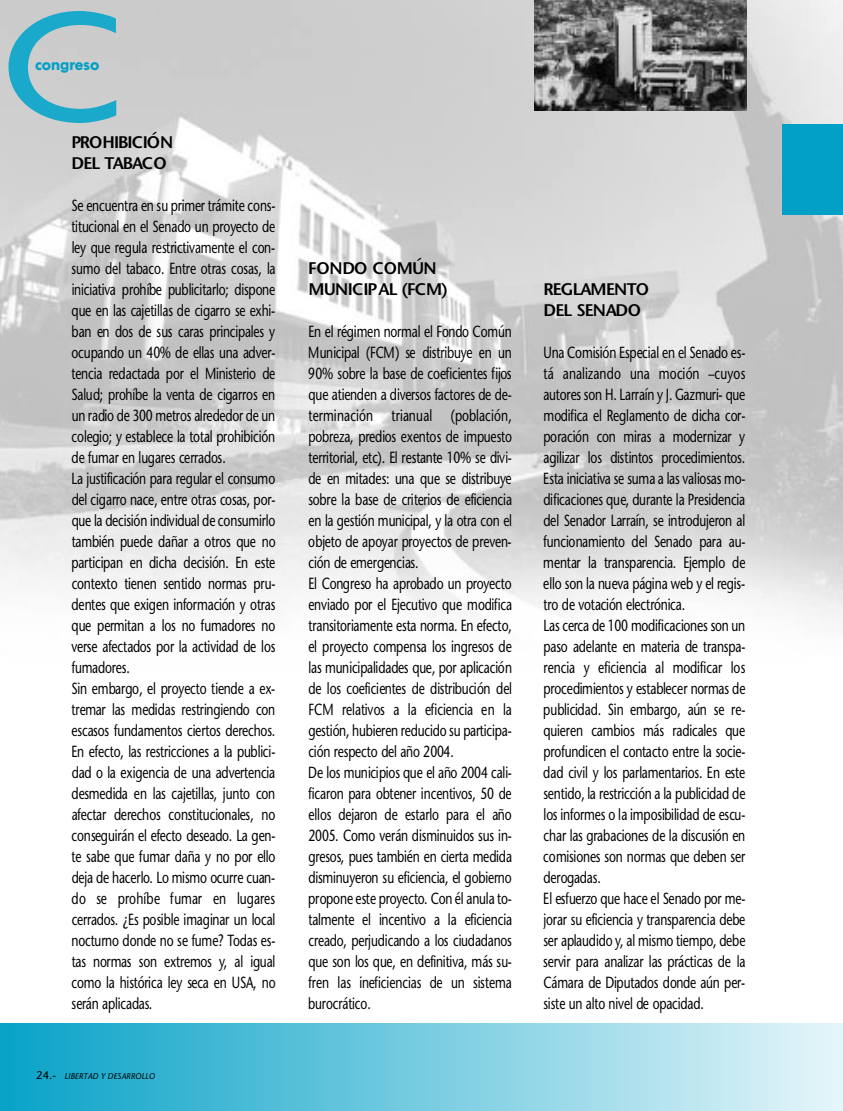
<style>
.page{position:relative;width:843px;height:1111px;background:#fff}
.page>*{position:absolute;margin:0;border:0;box-sizing:border-box;transform-origin:0 0}
.t1{font:140px "Cg Futura Maxi Bk";color:#1ba9cb;scale:1.3 1}
.t2{font:600 16.8px/21px "Stone Sans";letter-spacing:-.02em;color:#000}
.t3{font:16.1px/21px "Stone Sans";letter-spacing:-.01em;color:#000;scale:.75 1}
.t4{font:12.6px "Cg Futura Maxi Bd";color:#02a0c6}
.t5{font:italic 8.4px "Stone Sans";color:#000}
.s1{font-style:normal;font-size:11.2px}
</style>
<div class="page">
<img style="left:0;top:0;width:842px;height:618px">
<img style="left:0;top:1023px;width:842px;height:88px">
<div style="left:782px;top:124px;width:60px;height:91px;background:#02a0c6"></div>
<img style="left:534px;top:0;width:211px;height:110px">
<h1 class="t1" style="left:0;top:8px;width:97px">C</h1>
<p class="t4" style="left:35px;top:60px;width:66px">CONGRESO</p>
<p class="t2" style="left:72px;top:133px;width:103px">PROHIBICIÓN<br>DEL TABACO</p>
<p class="t3" style="left:71px;top:196px;width:274px">Se encuentra en su primer trámite cons&shy;titucional en el Senado un proyecto de ley que regula restrictivamente el con&shy;sumo del tabaco. Entre otras cosas, la iniciativa prohíbe publicitarlo; dispone que en las cajetillas de cigarro se exhi&shy;ban en dos de sus caras principales y ocupando un 40% de ellas una adver&shy;tencia redactada por el Ministerio de Salud; prohíbe la venta de cigarros en un radio de 300 metros alrededor de un colegio; y establece la total pro h i b i c i ó n de fumar en lugares cerrados.<br>La justificación para regular el consumo del cigarro nace, entre otras cosas, por&shy;que la decisión individual de consumirlo también puede dañar a otros que no p a rticipan en dicha decisión. En este contexto tienen sentido normas pru&shy;dentes que exigen información y otras que permitan a los no fumadores no verse afectados por la actividad de los f u m a d o re s .<br>Sin embargo, el proyecto tiende a ex&shy;t remar las medidas restringiendo con escasos fundamentos ciertos dere c h o s .<br>En efecto, las restricciones a la publici&shy;dad o la exigencia de una advert e n c i a desmedida en las cajetillas, junto con afectar derechos constitucionales, no conseguirán el efecto deseado. La gen&shy;te sabe que fumar daña y no por ello deja de hacerlo. Lo mismo ocurre cuan&shy;do se prohíbe fumar en lugare s c e rrados. ¿Es posible imaginar un local n o c t u rno donde no se fume? Todas es&shy;tas normas son extremos y, al igual como la histórica ley seca en USA, no serán aplicadas.</p>
<p class="t5" style="left:36px;top:1073px;width:120px"><span class="s1">24.-</span> LIBERTAD Y DESARROLLO</p>
<p class="t2" style="left:308px;top:259px;width:140px">FONDO COMÚN<br>M U N I C I PAL (FCM)</p>
<p class="t3" style="left:308px;top:323px;width:273px">En el régimen normal el Fondo Común Municipal (FCM) se distribuye en un 90% sobre la base de coeficientes fijos que atienden a diversos factores de de&shy;t e rminación trianual (población, p o b reza, predios exentos de impuesto t e rritorial, etc). El restante 10% se divi&shy;de en mitades: una que se distribuye s o b re la base de criterios de eficiencia en la gestión municipal, y la otra con el objeto de apoyar proyectos de pre v e n&shy;ción de emergencias.<br>El Congreso ha aprobado un pro y e c t o enviado por el Ejecutivo que modifica transitoriamente esta norma. En efecto, el proyecto compensa los ingresos de las municipalidades que, por aplicación de los coeficientes de distribución del FCM relativos a la eficiencia en la gestión, hubieren reducido su part i c i p a&shy;ción respecto del año 2004.<br>De los municipios que el año 2004 cali&shy;f i c a ron para obtener incentivos, 50 de ellos dejaron de estarlo para el año 2005. Como verán disminuidos sus in&shy;g resos, pues también en cierta medida d i s m i n u y e ron su eficiencia, el gobiern o p ropone este proyecto. Con él anula to&shy;talmente el incentivo a la eficiencia c reado, perjudicando a los ciudadanos que son los que, en definitiva, más su&shy;f ren las ineficiencias de un sistema b u rocrático.</p>
<p class="t2" style="left:543px;top:280px;width:107px">REGLAMENTO<br>DEL SENADO</p>
<p class="t3" style="left:543px;top:343px;width:271px">Una Comisión Especial en el Senado es&shy;tá analizando una moción –cuyos a u t o res son H. Larraín y J. Gazmuri- que modifica el Reglamento de dicha cor&shy;poración con miras a modernizar y agilizar los distintos procedimientos.<br>Esta iniciativa se suma a las valiosas mo&shy;dificaciones que, durante la Pre s i d e n c i a del Senador Larraín, se intro d u j e ron al funcionamiento del Senado para au&shy;mentar la transparencia. Ejemplo de ello son la nueva página web y el re g i s&shy;t ro de votación electrónica.<br>Las cerca de 100 modificaciones son un paso adelante en materia de transpa&shy;rencia y eficiencia al modificar los p rocedimientos y establecer normas de publicidad. Sin embargo, aún se re&shy;q u i e ren cambios más radicales que p rofundicen el contacto entre la socie&shy;dad civil y los parlamentarios. En este sentido, la restricción a la publicidad de los informes o la imposibilidad de escu&shy;char las grabaciones de la discusión en comisiones son normas que deben ser d e rogadas.<br>El esfuerzo que hace el Senado por me&shy;jorar su eficiencia y transparencia debe ser aplaudido y, al mismo tiempo, debe s e rvir para analizar las prácticas de la Cámara de Diputados donde aún per&shy;siste un alto nivel de opacidad.</p>
</div>
